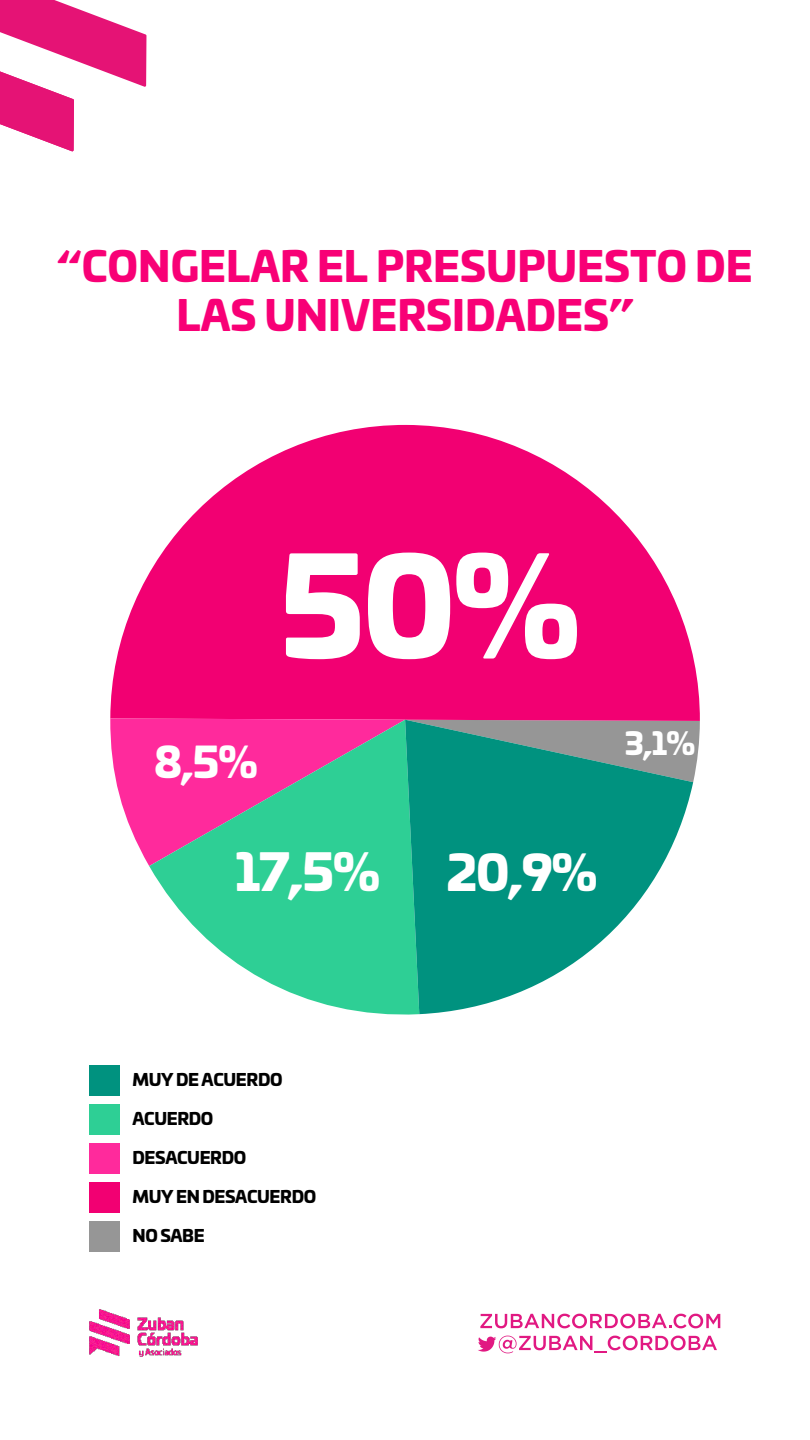
<style>
.page{position:relative;width:810px;height:1440px;background:#fff}
.page>*{position:absolute;margin:0;border:0;box-sizing:border-box;transform-origin:0 0}
.t1{font:900 134.32px "Univia Pro";color:#fff}
.t2{font:900 49.57px "Univia Pro";color:#fff}
.t3{font:900 48px "Univia Pro";color:#fff}
.t4{font:900 41.47px "Univia Pro";color:#fff}
.t5{font:900 40.88px/49.1px "Univia Pro";color:#f80076;text-align:center}
.t6{font:900 30.38px "Univia Pro";color:#fff}
.t7{font:900 16.65px "Univia Pro";letter-spacing:-.02em;color:#000}
</style>
<div class="page">
<svg style="left:480px;top:1314px;width:240px;height:14px"></svg>
<svg style="left:478px;top:1336px;width:239px;height:17px"></svg>
<img style="left:89px;top:1309px;width:109px;height:48px">
<svg style="left:0;top:0;width:146px;height:151px"></svg>
<div style="left:90px;top:1105px;width:30px;height:30px;background:#2ecf95"></div>
<div style="left:90px;top:1066px;width:30px;height:30px;background:#00927f"></div>
<div style="left:90px;top:1144px;width:30px;height:30px;background:#ff2a9c"></div>
<div style="left:90px;top:1182px;width:30px;height:31px;background:#f20072"></div>
<div style="left:90px;top:1221px;width:30px;height:31px;background:#969696"></div>
<svg style="left:110px;top:424px;width:590px;height:295px;fill:#f20072"></svg>
<svg style="left:110px;top:719px;width:590px;height:147px"></svg>
<svg style="left:149px;top:720px;width:270px;height:295px;background:#80ada6"></svg>
<svg style="left:405px;top:720px;width:288px;height:294px;fill:#00927f"></svg>
<h3 class="t5" style="left:57px;top:239px;width:697px">“CONGELAR EL PRESUPUESTO DE<br>LAS UNIVERSIDADES”</h3>
<h1 class="t1" style="left:279px;top:497px;width:302px">50%</h1>
<h3 class="t4" style="left:154px;top:728px;width:105px">8,5%</h3>
<h2 class="t2" style="left:235px;top:831px;width:147px">17,5%</h2>
<h3 class="t3" style="left:447px;top:833px;width:152px">20,9%</h3>
<h3 class="t6" style="left:625px;top:718px;width:72px">3,1%</h3>
<p class="t7" style="left:132px;top:1066px;width:152px">MUY DE ACUERDO</p>
<p class="t7" style="left:132px;top:1105px;width:82px">ACUERDO</p>
<p class="t7" style="left:132px;top:1144px;width:115px">DESACUERDO</p>
<p class="t7" style="left:132px;top:1183px;width:185px">MUY EN DESACUERDO</p>
<p class="t7" style="left:132px;top:1222px;width:74px">NO SABE</p>
</div>
